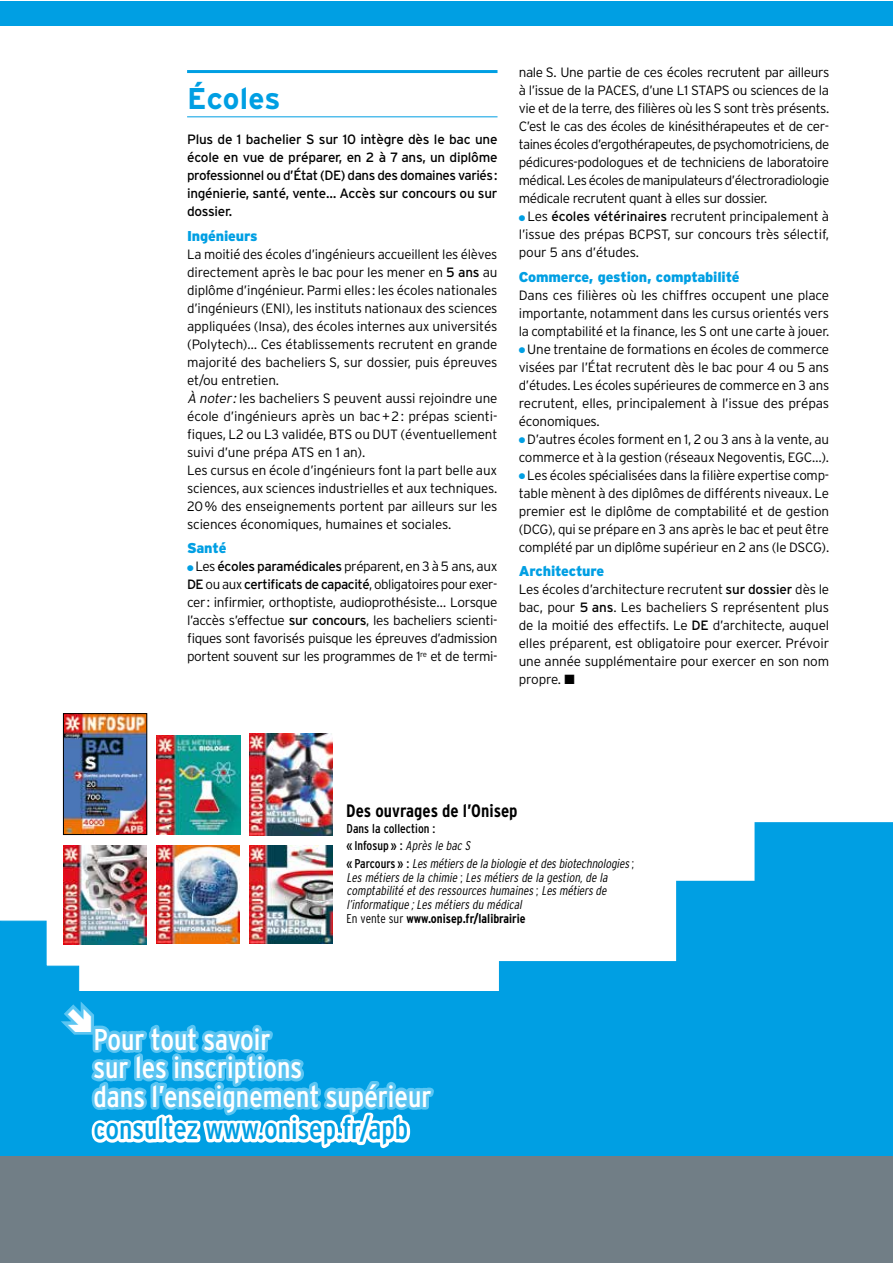
<style>
.page{position:relative;width:893px;height:1263px;background:#fff}
.page>*{position:absolute;margin:0;border:0;box-sizing:border-box;transform-origin:0 0}
.t1{font:condensed 30px/28.5px "Interstate";color:#fff}
.t2{font:condensed 30px "Interstate";color:#009fe3}
.t3{font:700 30px "Interstate";letter-spacing:.01em;color:#009fe3}
.t4{font:700 condensed 18px "Interstate";color:#000}
.t5{font:900 14.25px "Interstate";letter-spacing:-.01em;color:#009fe3}
.t6{font:300 13.5px/18px "Interstate";letter-spacing:-.015em;color:#000;text-align:justify}
.t7{font:13.5px/18px "Interstate";letter-spacing:-.02em;color:#000;text-align:justify}
.t8{font:italic 300 condensed 12.75px/17.7px "Interstate";color:#000}
.t9{font:700 condensed 12.75px "Interstate";color:#000}
.s1{font-weight:400}
.s2{font-style:italic}
.s3{color:#009fe3}
.s4{font-weight:400;font-style:normal}
.s5{font-style:normal}
.s6{font-weight:300}
</style>
<div class="page">
<hr style="left:187px;top:70px;width:310px;height:3px;background:#009fe3">
<hr style="left:187px;top:117px;width:310px;height:1px;background:#009fe3">
<div style="left:0;top:991px;width:892px;height:266px;background:#009fe3"></div>
<div style="left:0;top:1px;width:892px;height:25px;background:#009fe3"></div>
<div style="left:0;top:1157px;width:892px;height:106px;background:#717e86"></div>
<svg style="left:499px;top:822px;width:393px;height:169px;fill:#009fe3"></svg>
<img style="left:250px;top:734px;width:82px;height:101px">
<img style="left:249px;top:845px;width:83px;height:75px">
<img style="left:64px;top:845px;width:82px;height:75px">
<img style="left:157px;top:735px;width:83px;height:99px">
<img style="left:65px;top:715px;width:80px;height:118px">
<div style="left:63px;top:713px;width:84px;height:122px;border:1px solid #000"></div>
<img style="left:157px;top:845px;width:82px;height:75px">
<svg style="left:0;top:920px;width:439px;height:237px"></svg>
<h1 class="t3" style="left:187px;top:80px;width:95px">Écoles</h1>
<p class="t7" style="left:187px;top:130px;width:312px">Plus de 1 bachelier S sur 10 intègre dès le bac une école en vue de préparer, en 2 à 7 ans, un diplôme professionnel ou d’État (DE) dans des domaines variés: ingénierie, santé, vente… Accès sur concours ou sur dossier.</p>
<p class="t5" style="left:187px;top:227px;width:72px">Ingénieurs</p>
<p class="t6" style="left:187px;top:245px;width:312px;text-align:left">La moitié des écoles d’ingénieurs accueillent les élèves directement après le bac pour les mener en <span class="s1">5 ans</span> au diplôme d’ingénieur. Parmi elles: les écoles nationales d’ingénieurs (ENI), les instituts nationaux des sciences appliquées (Insa), des écoles internes aux universités (Polytech)… Ces établissements recrutent en grande majorité des bacheliers S, sur dossier, puis épreuves et/ou entretien.<br><span class="s2">À noter:</span>les bacheliers S peuvent aussi rejoindre une école d’ingénieurs après un bac+2: prépas scienti&shy;fiques, L2 ou L3 validée, BTS ou DUT (éventuellement suivi d’une prépa ATS en 1 an).<br>Les cursus en école d’ingénieurs font la part belle aux sciences, aux sciences industrielles et aux techniques.<br>20% des enseignements portent par ailleurs sur les sciences économiques, humaines et sociales.</p>
<p class="t5" style="left:187px;top:539px;width:41px">Santé</p>
<p class="t6" style="left:187px;top:557px;width:312px"><span class="s3">●</span> Les <span class="s1">écoles paramédicales</span> préparent, en 3 à 5 ans, aux <span class="s1">DE</span> ou aux <span class="s1">certificats de capacité</span>, obligatoires pour exer&shy;cer: infirmier, orthoptiste, audioprothésiste… Lorsque l’accès s’effectue <span class="s1">sur concours</span>, les bacheliers scienti&shy;fiques sont favorisés puisque les épreuves d’admission portent souvent sur les programmes de 1<sup>re</sup> et de termi-</p>
<p class="t6" style="left:519px;top:63px;width:312px">nale S. Une partie de ces écoles recrutent par ailleurs à l’issue de la PACES, d’une L1 STAPS ou sciences de la vie et de la terre, des filières où les S sont très présents.<br>C’est le cas des écoles de kinésithérapeutes et de cer&shy;taines écoles d’ergothérapeutes, de psychomotriciens, de pédicures-podologues et de techniciens de laboratoire médical. Les écoles de manipulateurs d’électroradiologie médicale recrutent quant à elles sur dossier.</p>
<p class="t6" style="left:519px;top:207px;width:312px"><span class="s3">●</span> Les <span class="s1">écoles vétérinaires</span> recrutent principalement à l’issue des prépas BCPST, sur concours très sélectif, pour 5 ans d’études.</p>
<p class="t5" style="left:519px;top:268px;width:222px">Commerce, gestion, comptabilité</p>
<p class="t6" style="left:519px;top:286px;width:312px">Dans ces filières où les chiffres occupent une place importante, notamment dans les cursus orientés vers la comptabilité et la finance, les S ont une carte à jouer.</p>
<p class="t6" style="left:519px;top:340px;width:312px"><span class="s3">●</span> Une trentaine de formations en écoles de commerce visées par l’État recrutent dès le bac pour 4 ou 5 ans d’études. Les écoles supérieures de commerce en 3 ans recrutent, elles, principalement à l’issue des prépas économiques.</p>
<p class="t6" style="left:519px;top:430px;width:312px"><span class="s3">●</span> D’autres écoles forment en 1, 2 ou 3 ans à la vente, au commerce et à la gestion (réseaux Negoventis, EGC…).</p>
<p class="t6" style="left:519px;top:466px;width:312px"><span class="s3">●</span> Les écoles spécialisées dans la filière expertise comp&shy;table mènent à des diplômes de différents niveaux. Le premier est le diplôme de comptabilité et de gestion (DCG), qui se prépare en 3 ans après le bac et peut être complété par un diplôme supérieur en 2 ans (le DSCG).</p>
<p class="t5" style="left:519px;top:562px;width:87px">Architecture</p>
<p class="t6" style="left:519px;top:580px;width:312px">Les écoles d’architecture recrutent <span class="s1">sur dossier</span> dès le bac, pour <span class="s1">5 ans</span>. Les bacheliers S représentent plus de la moitié des effectifs. Le <span class="s1">DE</span> d’architecte, auquel elles préparent, est obligatoire pour exercer. Prévoir une année supplémentaire pour exercer en son nom propre.</p>
<h2 class="t4" style="left:346px;top:800px;width:173px">Des ouvrages de l’Onisep</h2>
<p class="t8" style="left:347px;top:819px;width:289px"><span class="s4">Dans la collection :<br>« Infosup » :</span> Aprèsle bac S<br><span class="s4">« P a r c o u r s » :</span> Lesmétiersde la biologie etdesbiotechnologies <span class="s5">;</span></p>
<p class="t8" style="left:347px;top:870px;width:265px;line-height:13.5px;text-align:justify">Lesmétiersde la chimie <span class="s5">;</span> Lesmétiersde la gestion,de la comptabilité etdesressourceshumaines<span class="s5">;</span> Lesmétiersde l’informatique ;Lesmétiersdu médical</p>
<p class="t9" style="left:347px;top:911px;width:181px"><span class="s6">En vente sur</span> www.onisep.fr/lalibrairie</p>
<h1 class="t1" style="left:94px;top:1024px;width:339px">Pour tout savoir<br>sur les inscriptions<br>dans l’enseignement supérieur</h1>
<h1 class="t2" style="left:94px;top:1110px;width:316px">consultez www.onisep.fr/apb</h1>
</div>
